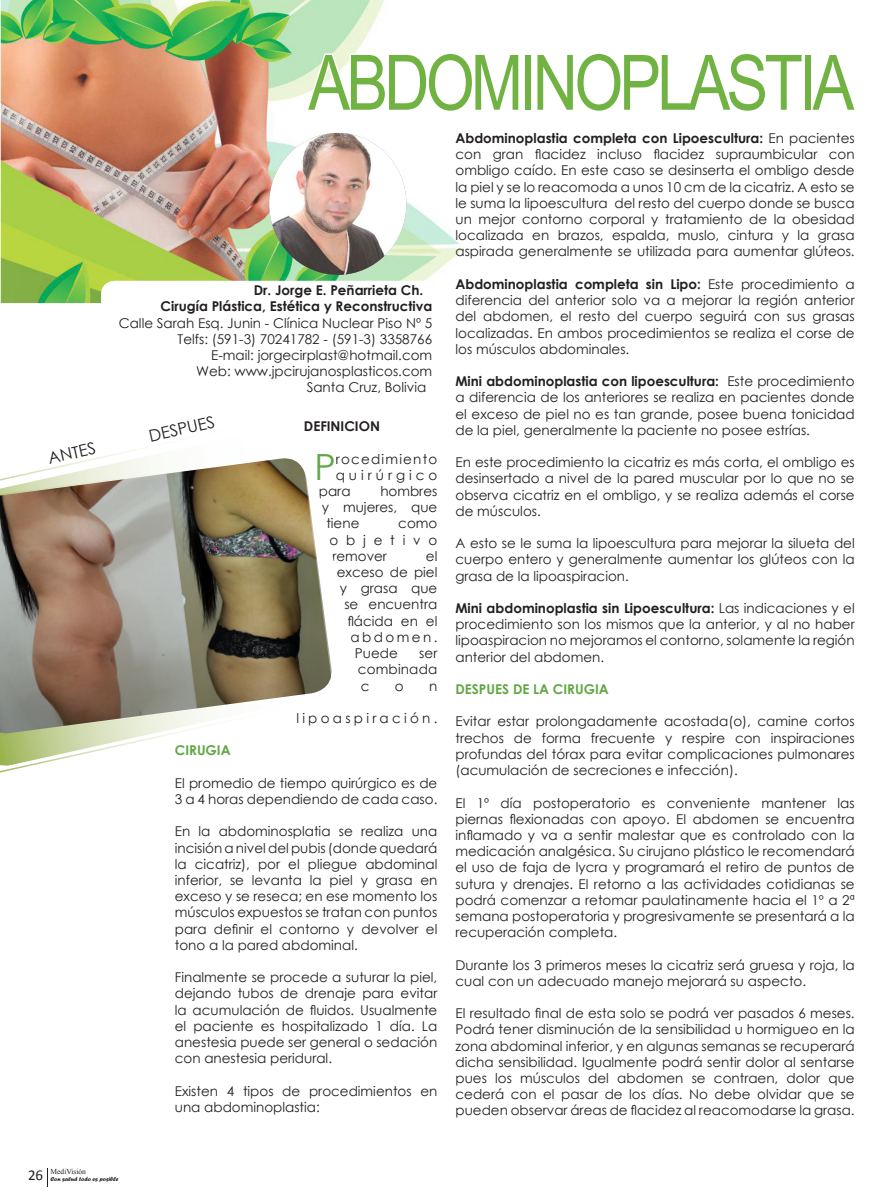
<style>
.page{position:relative;width:893px;height:1191px;background:#fff}
.page>*{position:absolute;margin:0;border:0;box-sizing:border-box;transform-origin:0 0}
.t1{font:76.5px "Arial Narrow";letter-spacing:-.05em;color:#71b343}
.t2{font:36px "Century Gothic";color:#60a744}
.t3{font:16.5px "Century Gothic";color:#231f20}
.t4{font:15px "Calibri";color:#231f20}
.t5{font:13.5px/16.2px "Century Gothic";color:#231f20;text-align:justify}
.t6{font:700 13.5px "Century Gothic";color:#231f20}
.t7{font:700 13.5px "Century Gothic";color:#60a744}
.t8{font:13.5px "Century Gothic";letter-spacing:.24em;color:#231f20}
.t9{font:13.5px "Century Gothic";letter-spacing:.09em;color:#231f20}
.t10{font:13.5px "Century Gothic";letter-spacing:.295em;color:#231f20}
.t11{font:13.5px "Century Gothic";letter-spacing:.18em;color:#231f20}
.t12{font:7.5px "Times New Roman";color:#231f20}
.t13{font:6px "Forte";color:#231f20}
.s1{font-weight:700}
</style>
<div class="page">
<img style="left:1px;top:0;width:818px;height:303px">
<svg style="left:304px;top:41px;width:217px;height:73px"></svg>
<svg style="left:534px;top:45px;width:285px;height:69px"></svg>
<img style="left:0;top:447px;width:332px;height:326px">
<img style="left:269px;top:133px;width:137px;height:142px">
<div style="left:101px;top:281px;width:336px;height:115px;background:#fff;border-radius:14px"></div>
<svg style="left:47px;top:1168px;width:1px;height:18px"></svg>
<p class="t3" style="left:46px;top:446px;width:50px;rotate:-12deg">ANTES</p>
<p class="t1" style="left:308px;top:27px;width:548px">ABDOMINOPLASTIA</p>
<p class="t5" style="left:455px;top:130px;width:401px"><span class="s1">Abdominoplastia completa con Lipoescultura:</span> En pacientes con gran flacidez incluso flacidez supraumbicular con ombligo caído. En este caso se desinserta el ombligo desde la piel y se lo reacomoda a unos 10 cm de la cicatriz. A esto se le suma la lipoescultura del resto del cuerpo donde se busca un mejor contorno corporal y tratamiento de la obesidad localizada en brazos, espalda, muslo, cintura y la grasa aspirada generalmente se utilizada para aumentar glúteos.</p>
<p class="t5" style="left:455px;top:276px;width:401px"><span class="s1">Abdominoplastia completa sin Lipo:</span> Este procedimiento a diferencia del anterior solo va a mejorar la región anterior del abdomen, el resto del cuerpo seguirá con sus grasas localizadas. En ambos procedimientos se realiza el corse de los músculos abdominales.</p>
<p class="t5" style="left:455px;top:373px;width:401px"><span class="s1">Mini abdominoplastia con lipoescultura:</span> Este procedimiento a diferencia de los anteriores se realiza en pacientes donde el exceso de piel no es tan grande, posee buena tonicidad de la piel, generalmente la paciente no posee estrías.</p>
<p class="t5" style="left:455px;top:454px;width:401px">En este procedimiento la cicatriz es más corta, el ombligo es desinsertado a nivel de la pared muscular por lo que no se observa cicatriz en el ombligo, y se realiza además el corse de músculos.</p>
<p class="t5" style="left:455px;top:535px;width:401px">A esto se le suma la lipoescultura para mejorar la silueta del cuerpo entero y generalmente aumentar los glúteos con la grasa de la lipoaspiracion.</p>
<p class="t5" style="left:455px;top:600px;width:401px"><span class="s1">Mini abdominoplastia sin Lipoescultura:</span> Las indicaciones y el procedimiento son los mismos que la anterior, y al no haber lipoaspiracion no mejoramos el contorno, solamente la región anterior del abdomen.</p>
<p class="t7" style="left:455px;top:679px;width:155px">DESPUES DE LA CIRUGIA</p>
<p class="t5" style="left:455px;top:713px;width:401px">Evitar estar prolongadamente acostada(o), camine cortos trechos de forma frecuente y respire con inspiraciones profundas del tórax para evitar complicaciones pulmonares (acumulación de secreciones e infección).</p>
<p class="t5" style="left:455px;top:794px;width:401px">El 1º día postoperatorio es conveniente mantener las piernas flexionadas con apoyo. El abdomen se encuentra inflamado y va a sentir malestar que es controlado con la medicación analgésica. Su cirujano plástico le recomendará el uso de faja de lycra y programará el retiro de puntos de sutura y drenajes. El retorno a las actividades cotidianas se podrá comenzar a retomar paulatinamente hacia el 1º a 2ª semana postoperatoria y progresivamente se presentará a la recuperación completa.</p>
<p class="t5" style="left:455px;top:956px;width:401px">Durante los 3 primeros meses la cicatriz será gruesa y roja, la cual con un adecuado manejo mejorará su aspecto.</p>
<p class="t5" style="left:455px;top:1005px;width:401px">El resultado final de esta solo se podrá ver pasados 6 meses.<br>Podrá tener disminución de la sensibilidad u hormigueo en la zona abdominal inferior, y en algunas semanas se recuperará dicha sensibilidad. Igualmente podrá sentir dolor al sentarse pues los músculos del abdomen se contraen, dolor que cederá con el pasar de los días. No debe olvidar que se pueden observar áreas de flacidez al reacomodarse la grasa.</p>
<p class="t6" style="left:254px;top:280px;width:171px">Dr. Jorge E. Peñarrieta Ch.</p>
<p class="t5" style="left:119px;top:298px;width:315px;text-align:right"><span class="s1">Cirugía Plástica, Estética y Reconstructiva<br></span>Calle Sarah Esq. Junin - Clínica Nuclear Piso Nº 5</p>
<p class="t5" style="left:178px;top:330px;width:256px">Telfs: (591-3) 70241782 - (591-3) 3358766</p>
<p class="t5" style="left:211px;top:347px;width:223px">E-mail: jorgecirplast@hotmail.com</p>
<p class="t5" style="left:196px;top:363px;width:238px">Web: www.jpcirujanosplasticos.com</p>
<p class="t5" style="left:307px;top:379px;width:121px">Santa Cruz, Bolivia</p>
<p class="t3" style="left:147px;top:424px;width:68px;rotate:-12deg">DESPUES</p>
<p class="t6" style="left:304px;top:416px;width:78px">DEFINICION</p>
<p class="t2" style="left:314px;top:442px;width:23px">P</p>
<p class="t9" style="left:336px;top:449px;width:103px">rocedimiento</p>
<p class="t10" style="left:336px;top:465px;width:103px">quirúrgico</p>
<p class="t5" style="left:319px;top:483px;width:33px">para</p>
<p class="t5" style="left:380px;top:483px;width:59px">hombres</p>
<p class="t5" style="left:322px;top:499px;width:117px">y mujeres, que</p>
<p class="t5" style="left:326px;top:515px;width:35px">tiene</p>
<p class="t5" style="left:329px;top:515px;width:110px;text-indent:69px">como objetivo remover</p>
<p class="t5" style="left:426px;top:547px;width:13px">el</p>
<p class="t5" style="left:337px;top:564px;width:102px">exceso de piel</p>
<p class="t5" style="left:340px;top:580px;width:99px">y grasa que</p>
<p class="t5" style="left:344px;top:596px;width:95px">se encuentra</p>
<p class="t5" style="left:347px;top:612px;width:91px">flácida en el</p>
<p class="t11" style="left:350px;top:627px;width:89px">abdomen.</p>
<p class="t5" style="left:355px;top:645px;width:44px">Puede</p>
<p class="t5" style="left:358px;top:645px;width:81px;text-indent:61px">ser combinada c</p>
<p class="t5" style="left:395px;top:677px;width:10px">o</p>
<p class="t5" style="left:429px;top:677px;width:10px">n</p>
<p class="t8" style="left:296px;top:708px;width:143px">lipoaspiración.</p>
<p class="t7" style="left:175px;top:740px;width:57px">CIRUGIA</p>
<p class="t5" style="left:175px;top:774px;width:264px">El promedio de tiempo quirúrgico es de<br>3 a 4 horas dependiendo de cada caso.</p>
<p class="t5" style="left:175px;top:823px;width:264px">En la abdominosplatia se realiza una incisión a nivel del pubis (donde quedará la cicatriz), por el pliegue abdominal inferior, se levanta la piel y grasa en exceso y se reseca; en ese momento los músculos expuestos se tratan con puntos para definir el contorno y devolver el tono a la pared abdominal.</p>
<p class="t5" style="left:175px;top:969px;width:264px">Finalmente se procede a suturar la piel, dejando tubos de drenaje para evitar la acumulación de fluidos. Usualmente el paciente es hospitalizado 1 día. La anestesia puede ser general o sedación con anestesia peridural.</p>
<p class="t5" style="left:175px;top:1082px;width:264px">Existen 4 tipos de procedimientos en una abdominoplastia:</p>
<p class="t12" style="left:51px;top:1166px;width:37px">MediVisión</p>
<p class="t4" style="left:28px;top:1165px;width:17px">26</p>
<p class="t13" style="left:51px;top:1175px;width:69px">Con salud todo es posible</p>
</div>
